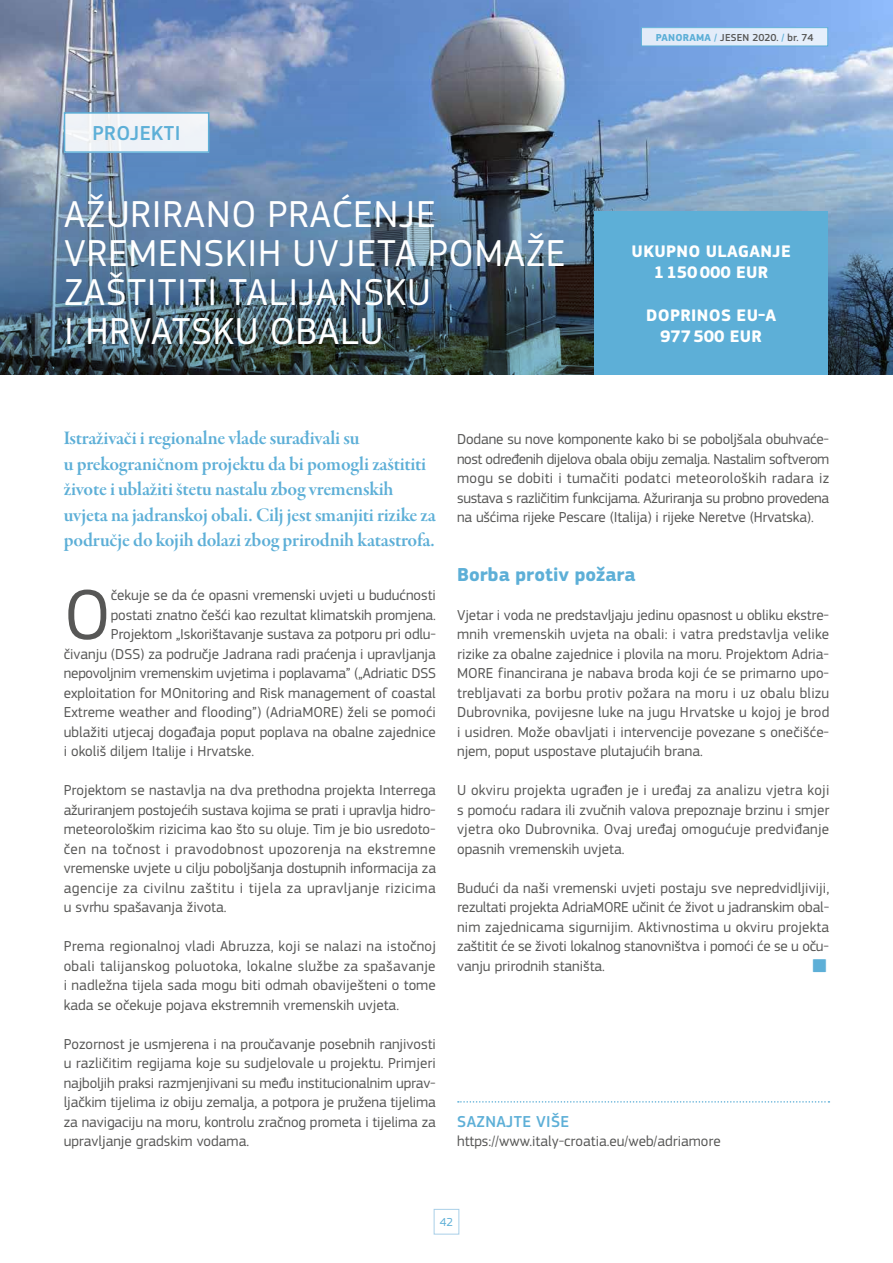
<style>
.page{position:relative;width:893px;height:1263px;background:#fff}
.page>*{position:absolute;margin:0;border:0;box-sizing:border-box;transform-origin:0 0}
.t1{font:73.8px "EC Square Sans Pro";color:#575756}
.t2{font:39px/39px "EC Square Sans Pro";letter-spacing:.02em;color:#fff}
.t3{font:500 21px "EC Square Sans Pro";letter-spacing:.02em;color:#5dafd7}
.t4{font:19.5px/25.5px "Garamond Premr Pro Smbd Subh";letter-spacing:-.01em;color:#5dafd7}
.t5{font:700 19.5px "EC Square Sans Pro";color:#5dafd7}
.t6{font:700 17.4px/21.5px "EC Square Sans Pro";letter-spacing:.02em;color:#fff;text-align:center}
.t7{font:500 16.5px "EC Square Sans Pro";letter-spacing:.02em;color:#5dafd7}
.t8{font:15px/19.5px "EC Square Sans Pro";color:#575756;text-align:justify}
.t9{font:12px "EC Square Sans Pro";color:#5dafd7}
.t10{font:500 10.5px "EC Square Sans Pro";color:#575756}
.s1{font-weight:700;color:#5dafd7}
.s2{color:#5dafd7}
</style>
<div class="page">
<div style="left:434px;top:1209px;width:25px;height:25px;border:1px solid #a9cfe8"></div>
<img style="left:0;top:0;width:893px;height:81px">
<img style="left:0;top:81px;width:893px;height:293px">
<div style="left:594px;top:212px;width:234px;height:163px;background:#5dafd7"></div>
<div style="left:65px;top:113px;width:144px;height:39px;background:#eff2f7"></div>
<div style="left:64px;top:112px;width:145px;height:41px;border:2px solid #5dafd7"></div>
<svg style="left:458px;top:1101px;width:371px;height:1px"></svg>
<div style="left:641px;top:28px;width:187px;height:18px;background:#e4edfa"></div>
<div style="left:641px;top:27px;width:187px;height:19px;border:1px solid #5dafd7"></div>
<h3 class="t3" style="left:93px;top:121px;width:89px">PROJEKTI</h3>
<h2 class="t2" style="left:64px;top:194px;width:503px">AŽURIRANO PRAĆENJE<br>VREMENSKIH UVJETA POMAŽE<br>ZAŠTITITI TALIJANSKU<br>I HRVATSKU OBALU</h2>
<p class="t10" style="left:656px;top:31px;width:159px"><span class="s1">PANORAMA</span> <span class="s2">/</span> JESEN 2020. <span class="s2">/</span> br. 74</p>
<p class="t6" style="left:632px;top:241px;width:161px">UKUPNO ULAGANJE<br>1150000 EUR</p>
<p class="t6" style="left:646px;top:305px;width:132px">DOPRINOS EU-A<br>977500 EUR</p>
<p class="t4" style="left:64px;top:426px;width:374px">Istraživači i regionalne vlade surađivali su<br>u prekograničnom projektu da bi pomogli zaštititi živote i ublažiti štetu nastalu zbog vremenskih uvjeta na jadranskoj obali. Cilj jest smanjiti rizike za područje do kojih dolazi zbog prirodnih katastrofa.</p>
<h1 class="t1" style="left:64px;top:572px;width:49px">O</h1>
<p class="t8" style="left:111px;top:585px;width:326px">čekuje se da će opasni vremenski uvjeti u budućnosti</p>
<p class="t8" style="left:111px;top:605px;width:327px">postati znatno češći kao rezultat klimatskih promjena.</p>
<p class="t8" style="left:111px;top:624px;width:327px">Projektom „Iskorištavanje sustava za potporu pri odlu-</p>
<p class="t8" style="left:64px;top:644px;width:374px">čivanju (DSS) za područje Jadrana radi praćenja i upravljanja</p>
<p class="t8" style="left:64px;top:663px;width:374px">nepovoljnim vremenskim uvjetima i poplavama” („Adriatic DSS</p>
<p class="t8" style="left:64px;top:683px;width:374px">exploitation for MOnitoring and Risk management of coastal</p>
<p class="t8" style="left:64px;top:702px;width:373px">Extreme weather and flooding”) (AdriaMORE) želi se pomoći</p>
<p class="t8" style="left:64px;top:722px;width:374px">ublažiti utjecaj događaja poput poplava na obalne zajednice</p>
<p class="t8" style="left:64px;top:741px;width:192px">i okoliš diljem Italije i Hrvatske.</p>
<p class="t8" style="left:64px;top:780px;width:374px">Projektom se nastavlja na dva prethodna projekta Interrega ažuriranjem postojećih sustava kojima se prati i upravlja hidro&shy;meteorološkim rizicima kao što su oluje. Tim je bio usredoto&shy;čen na točnost i pravodobnost upozorenja na ekstremne vremenske uvjete u cilju poboljšanja dostupnih informacija za agencije za civilnu zaštitu i tijela za upravljanje rizicima u svrhu spašavanja života.</p>
<p class="t8" style="left:64px;top:936px;width:374px">Prema regionalnoj vladi Abruzza, koji se nalazi na istočnoj obali talijanskog poluotoka, lokalne službe za spašavanje i nadležna tijela sada mogu biti odmah obaviješteni o tome kada se očekuje pojava ekstremnih vremenskih uvjeta.</p>
<p class="t8" style="left:64px;top:1034px;width:374px">Pozornost je usmjerena i na proučavanje posebnih ranjivosti u različitim regijama koje su sudjelovale u projektu. Primjeri najboljih praksi razmjenjivani su među institucionalnim uprav&shy;ljačkim tijelima iz obiju zemalja, a potpora je pružena tijelima za navigaciju na moru, kontrolu zračnog prometa i tijelima za upravljanje gradskim vodama.</p>
<p class="t8" style="left:457px;top:429px;width:374px">Dodane su nove komponente kako bi se poboljšala obuhvaće&shy;nost određenih dijelova obala obiju zemalja. Nastalim softverom mogu se dobiti i tumačiti podatci meteoroloških radara iz sustava s različitim funkcijama. Ažuriranja su probno provedena na ušćima rijeke Pescare (Italija) i rijeke Neretve (Hrvatska).</p>
<h3 class="t5" style="left:457px;top:562px;width:180px">Borba protiv požara</h3>
<p class="t8" style="left:457px;top:605px;width:374px">Vjetar i voda ne predstavljaju jedinu opasnost u obliku ekstre&shy;mnih vremenskih uvjeta na obali: i vatra predstavlja velike rizike za obalne zajednice i plovila na moru. Projektom Adria-MORE financirana je nabava broda koji će se primarno upo&shy;trebljavati za borbu protiv požara na moru i uz obalu blizu Dubrovnika, povijesne luke na jugu Hrvatske u kojoj je brod i usidren. Može obavljati i intervencije povezane s onečišće&shy;njem, poput uspostave plutajućih brana.</p>
<p class="t8" style="left:457px;top:780px;width:374px">U okviru projekta ugrađen je i uređaj za analizu vjetra koji s pomoću radara ili zvučnih valova prepoznaje brzinu i smjer vjetra oko Dubrovnika. Ovaj uređaj omogućuje predviđanje opasnih vremenskih uvjeta.</p>
<p class="t8" style="left:457px;top:878px;width:374px">Budući da naši vremenski uvjeti postaju sve nepredvidljiviji, rezultati projekta AdriaMORE učinit će život u jadranskim obal&shy;nim zajednicama sigurnijim. Aktivnostima u okviru projekta zaštitit će se životi lokalnog stanovništva i pomoći će se u oču&shy;vanju prirodnih staništa.</p>
<p class="t7" style="left:457px;top:1111px;width:113px">SAZNAJTE VIŠE</p>
<p class="t8" style="left:457px;top:1131px;width:265px">https://www.italy-croatia.eu/web/adriamore</p>
<p class="t9" style="left:440px;top:1215px;width:15px">42</p>
</div>
